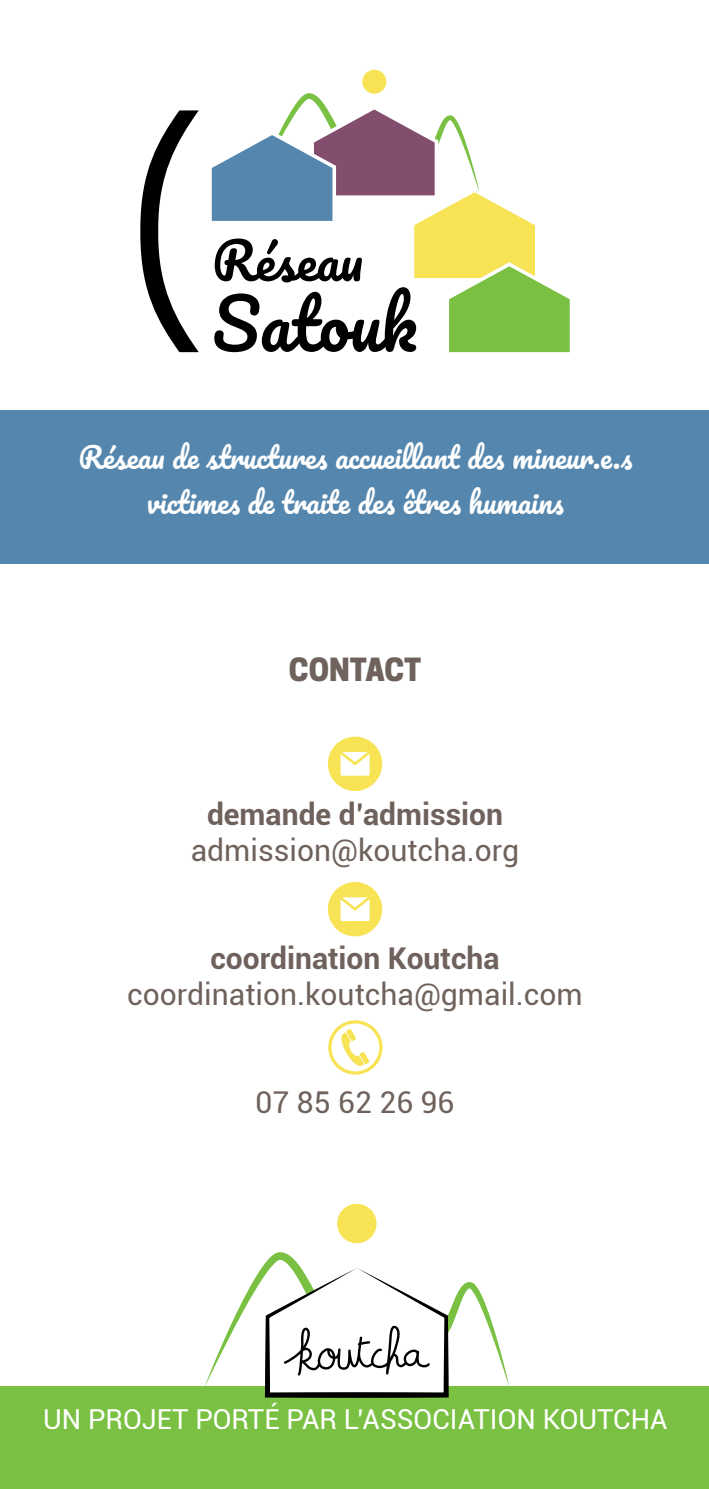
<style>
.page{position:relative;width:709px;height:1489px;background:#fff}
.page>*{position:absolute;margin:0;border:0;box-sizing:border-box;transform-origin:0 0}
.t1{font:30px "Roboto";color:#6f625c}
.t2{font:700 30px "Roboto";color:#6f625c}
.t3{font:800 30px "Cooper Hewitt";color:#6f625c}
.t4{font:28.75px/45px "Pacifico";color:#fff;text-align:center}
.t5{font:27.5px "Roboto";color:#fff}
</style>
<div class="page">
<svg style="left:328px;top:1020px;width:54px;height:54px"></svg>
<svg style="left:328px;top:882px;width:54px;height:54px"></svg>
<svg style="left:328px;top:736px;width:54px;height:55px"></svg>
<div style="left:0;top:1385px;width:709px;height:103px;background:#7ac143"></div>
<svg style="left:204px;top:1252px;width:305px;height:145px"></svg>
<svg style="left:337px;top:1203px;width:40px;height:41px"></svg>
<div style="left:1px;top:410px;width:708px;height:153px;background:#5587ae"></div>
<svg style="left:140px;top:110px;width:59px;height:242px"></svg>
<svg style="left:211px;top:70px;width:359px;height:283px"></svg>
<p class="t4" style="left:78px;top:436px;width:556px">Réseau de structures accueillant des mineur.e.s victimes de traite des êtres humains</p>
<p class="t3" style="left:289px;top:652px;width:134px">CONTACT</p>
<p class="t2" style="left:207px;top:793px;width:297px">demande d’admission</p>
<p class="t1" style="left:191px;top:829px;width:330px">admission@koutcha.org</p>
<p class="t2" style="left:210px;top:937px;width:290px">coordination Koutcha</p>
<p class="t1" style="left:127px;top:973px;width:457px">coordination.koutcha@gmail.com</p>
<p class="t1" style="left:256px;top:1081px;width:200px">07 85 62 26 96</p>
<p class="t5" style="left:43px;top:1400px;width:626px">Un projet porté par l’association Koutcha</p>
</div>
